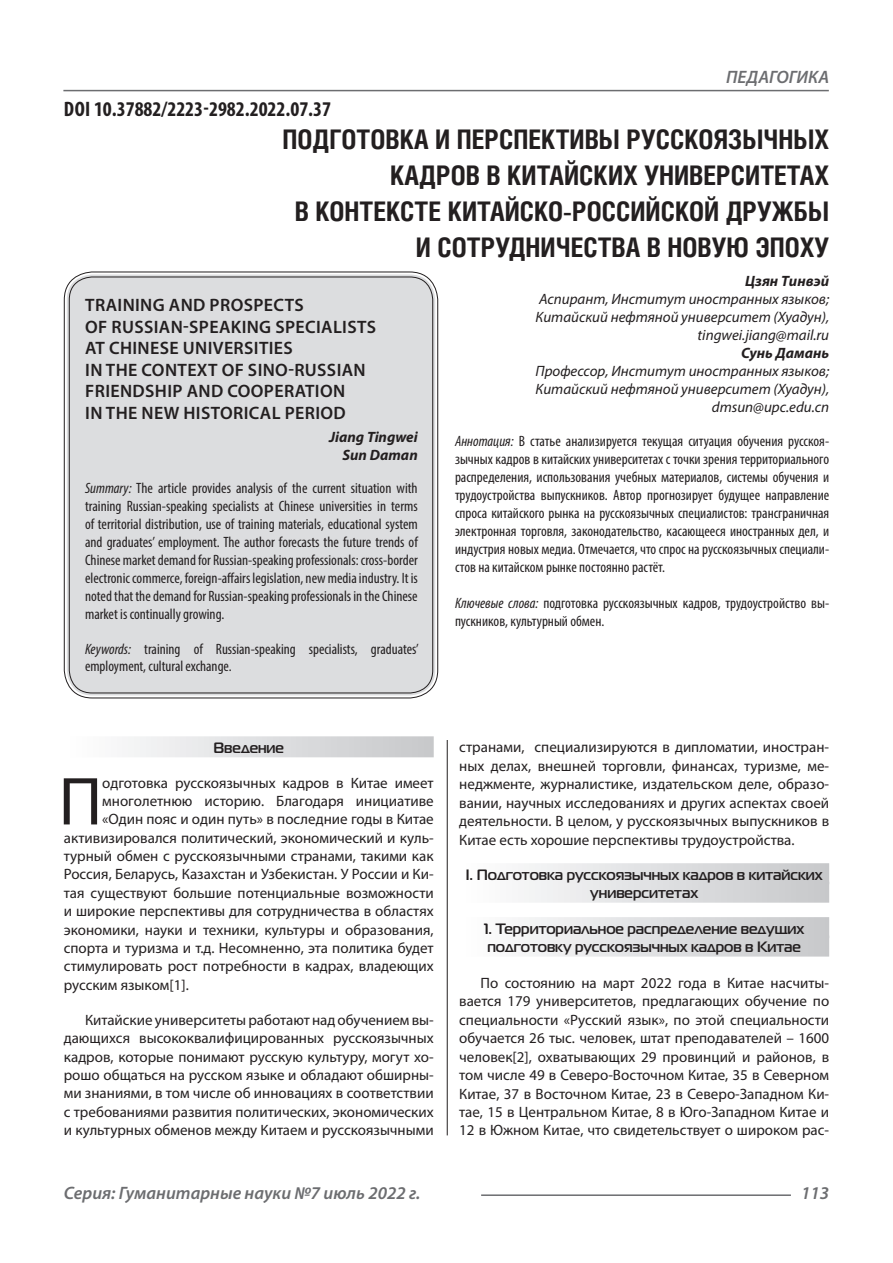
<style>
.page{position:relative;width:893px;height:1263px;background:#fff}
.page>*{position:absolute;margin:0;border:0;box-sizing:border-box;transform-origin:0 0}
.Статья_текст_первый{font:68.4px "Myriad Pro";color:#231f20}
.Статья_название{font:700 27px "Helios Cond C";color:#231f20}
.ДОИ{font:700 condensed 21px "Myriad Pro";color:#231f20}
.Статья_название_англ{font:600 18px/21.6px "Myriad Pro";letter-spacing:.02em;color:#231f20}
.t1{font:italic 600 18px "Myriad Pro";color:#6c6d70}
.Статья_текст{font:15px/18.5px "Myriad Pro";color:#231f20;text-align:justify}
.Статья_аннотация_тек{font:condensed 15px/18px "Myriad Pro";color:#231f20;text-align:justify}
.Статья_аннотация_анг{font:condensed 15px/18px "Myriad Pro";color:#231f20;text-align:justify}
.Статья_текст_первый-2{font:15px "Myriad Pro";color:#231f20}
.Статья_автор_инфо{font:italic 15px "Myriad Pro";color:#231f20}
.Статья_подзаголовок{font:700 15px "Magistral C";color:#231f20}
.Статья_автор_фио_рус{font:italic 700 15px "Myriad Pro";color:#231f20}
.Статья_автор_англ{font:italic 700 15px "Myriad Pro";color:#231f20}
.s1{font-style:italic}
</style>
<div class="page">
<hr style="left:447px;top:128px;width:1px;height:1007px;background:#231f20">
<hr style="left:63px;top:90px;width:766px;height:1px;background:#6c6d70">
<hr style="left:481px;top:1194px;width:310px;height:2px;background:#6c6d70">
<div style="left:442px;top:128px;width:10px;height:612px;background:#fff"></div>
<div style="left:67px;top:274px;width:368px;height:421px;background:#dcdddf;border-radius:26px"></div>
<div style="left:64px;top:736px;width:370px;height:21px;background:linear-gradient(to right,#fefeff,#c6c8ca)"></div>
<div style="left:459px;top:863px;width:370px;height:21px;background:linear-gradient(to right,#fefeff,#c6c8ca)"></div>
<div style="left:459px;top:882px;width:370px;height:21px;background:linear-gradient(to right,#fefeff,#c6c8ca)"></div>
<div style="left:459px;top:917px;width:370px;height:21px;background:linear-gradient(to right,#fefeff,#c6c8ca)"></div>
<div style="left:459px;top:935px;width:370px;height:21px;background:linear-gradient(to right,#fefeff,#c6c8ca)"></div>
<p class="ДОИ" style="left:64px;top:96px;width:269px">DOI 10.37882/2223-2982.2022.07.37</p>
<p class="t1" style="left:726px;top:66px;width:104px">ПЕДАГОГИКА</p>
<p class="Статья_название" style="left:283px;top:124px;width:548px">ПОДГОТОВКА И ПЕРСПЕКТИВЫ РУССКОЯЗЫЧНЫХ</p>
<p class="Статья_название" style="left:390px;top:160px;width:441px">КАДРОВ В КИТАЙСКИХ УНИВЕРСИТЕТАХ</p>
<p class="Статья_название" style="left:295px;top:196px;width:536px">В КОНТЕКСТЕ КИТАЙСКО-РОССИЙСКОЙ ДРУЖБЫ</p>
<p class="Статья_название" style="left:416px;top:232px;width:415px">И СОТРУДНИЧЕСТВА В НОВУЮ ЭПОХУ</p>
<p class="Статья_автор_фио_рус" style="left:745px;top:271px;width:86px">Цзян Тинвэй</p>
<p class="Статья_автор_инфо" style="left:539px;top:290px;width:292px">Аспирант, Институт иностранных языков;</p>
<p class="Статья_автор_инфо" style="left:535px;top:308px;width:295px">Китайский нефтяной университет (Хуадун),</p>
<p class="Статья_автор_инфо" style="left:697px;top:326px;width:133px">tingwei.jiang@mail.ru</p>
<p class="Статья_автор_фио_рус" style="left:741px;top:343px;width:90px">Сунь Дамань</p>
<p class="Статья_автор_инфо" style="left:536px;top:362px;width:295px">Профессор, Институт иностранных языков;</p>
<p class="Статья_автор_инфо" style="left:535px;top:380px;width:295px">Китайский нефтяной университет (Хуадун),</p>
<p class="Статья_автор_инфо" style="left:712px;top:398px;width:119px">dmsun@upc.edu.cn</p>
<p class="Статья_аннотация_тек" style="left:455px;top:432px;width:376px"><span class="s1">Аннотация:</span> В статье анализируется текущая ситуация обучения русскоя&shy;зычных кадров в китайских университетах с точки зрения территориального распределения, использования учебных материалов, системы обучения и трудоустройства выпускников. Автор прогнозирует будущее направление спроса китайского рынка на русскоязычных специалистов: трансграничная электронная торговля, законодательство, касающееся иностранных дел, и индустрия новых медиа. Отмечается, что спрос на русскоязычных специали&shy;стов на китайском рынке постоянно растёт.</p>
<p class="Статья_аннотация_тек" style="left:455px;top:594px;width:376px"><span class="s1">Ключевые слова:</span> подготовка русскоязычных кадров, трудоустройство вы&shy;пускников, культурный обмен.</p>
<p class="Статья_название_англ" style="left:85px;top:294px;width:292px">TRAINING AND PROSPECTS<br>OF RUSSIAN-SPEAKING SPECIALISTS</p>
<p class="Статья_название_англ" style="left:85px;top:337px;width:282px">AT CHINESE UNIVERSITIES<br>IN THE CONTEXT OF SINO-RUSSIAN<br>FRIENDSHIP AND COOPERATION<br>IN THE NEW HISTORICAL PERIOD</p>
<p class="Статья_автор_англ" style="left:329px;top:427px;width:90px">Jiang Tingwei</p>
<p class="Статья_автор_англ" style="left:343px;top:445px;width:77px">Sun Daman</p>
<p class="Статья_аннотация_анг" style="left:85px;top:479px;width:334px"><span class="s1">Summary:</span> The article provides analysis of the current situation with training Russian-speaking specialists at Chinese universities in terms of territorial distribution, use of training materials, educational system and graduates’ employment. The author forecasts the future trends of Chinese market demand for Russian-speaking professionals: cross-border electronic commerce, foreign-affairs legislation, new media industry. It is noted that the demand for Russian-speaking professionals in the Chinese market is continually growing.</p>
<p class="Статья_аннотация_анг" style="left:85px;top:640px;width:335px;line-height:17.4px"><span class="s1">Keywords:</span> training of Russian-speaking specialists, graduates’ employment, cultural exchange.</p>
<p class="Статья_подзаголовок" style="left:213px;top:739px;width:72px">Введение</p>
<p class="Статья_текст_первый" style="left:59px;top:759px;width:45px">П</p>
<p class="Статья_текст_первый-2" style="left:102px;top:774px;width:333px">одготовка русскоязычных кадров в Китае имеет</p>
<p class="Статья_текст_первый-2" style="left:102px;top:792px;width:333px">многолетнюю историю. Благодаря инициативе</p>
<p class="Статья_текст_первый-2" style="left:102px;top:810px;width:333px">«Один пояс и один путь» в последние годы в Китае</p>
<p class="Статья_текст_первый-2" style="left:64px;top:828px;width:371px">активизировался политический, экономический и куль-</p>
<p class="Статья_текст_первый-2" style="left:64px;top:847px;width:371px">турный обмен с русскоязычными странами, такими как</p>
<p class="Статья_текст_первый-2" style="left:64px;top:865px;width:371px">Россия, Беларусь, Казахстан и Узбекистан. У России и Ки-</p>
<p class="Статья_текст_первый-2" style="left:64px;top:883px;width:371px">тая существуют большие потенциальные возможности</p>
<p class="Статья_текст_первый-2" style="left:64px;top:902px;width:371px">и широкие перспективы для сотрудничества в областях</p>
<p class="Статья_текст_первый-2" style="left:64px;top:920px;width:371px">экономики, науки и техники, культуры и образования,</p>
<p class="Статья_текст_первый-2" style="left:64px;top:938px;width:371px">спорта и туризма и т.д. Несомненно, эта политика будет</p>
<p class="Статья_текст_первый-2" style="left:64px;top:957px;width:371px">стимулировать рост потребности в кадрах, владеющих</p>
<p class="Статья_текст_первый-2" style="left:64px;top:975px;width:127px">русским языком[1].</p>
<p class="Статья_текст" style="left:64px;top:1010px;width:371px;text-indent:21px">Китайские университеты работают над обучением вы&shy;дающихся высококвалифицированных русскоязычных кадров, которые понимают русскую культуру, могут хо&shy;рошо общаться на русском языке и обладают обширны&shy;ми знаниями, в том числе об инновациях в соответствии с требованиями развития политических, экономических и культурных обменов между Китаем и русскоязычными</p>
<p class="Статья_текст" style="left:459px;top:738px;width:371px">странами, специализируются в дипломатии, иностран&shy;ных делах, внешней торговли, финансах, туризме, ме&shy;неджменте, журналистике, издательском деле, образо&shy;вании, научных исследованиях и других аспектах своей деятельности. В целом, у русскоязычных выпускников в Китае есть хорошие перспективы трудоустройства.</p>
<p class="Статья_подзаголовок" style="left:466px;top:866px;width:358px">I. Подготовка русскоязычных кадров в китайских</p>
<p class="Статья_подзаголовок" style="left:590px;top:884px;width:109px">университетах</p>
<p class="Статья_подзаголовок" style="left:484px;top:920px;width:322px">1. Территориальное распределение ведущих</p>
<p class="Статья_подзаголовок" style="left:487px;top:938px;width:315px">подготовку русскоязычных кадров в Китае</p>
<p class="Статья_текст" style="left:459px;top:973px;width:371px;text-indent:21px">По состоянию на март 2022 года в Китае насчиты&shy;вается 179 университетов, предлагающих обучение по специальности «Русский язык», по этой специальности обучается 26 тыс. человек, штат преподавателей – 1600 человек[2], охватывающих 29 провинций и районов, в том числе 49 в Северо-Восточном Китае, 35 в Северном Китае, 37 в Восточном Китае, 23 в Северо-Западном Ки&shy;тае, 15 в Центральном Китае, 8 в Юго-Западном Китае и 12 в Южном Китае, что свидетельствует о широком рас-</p>
<p class="t1" style="left:64px;top:1182px;width:358px">Серия: Гуманитарные науки №7 июль 2022 г.</p>
<p class="t1" style="left:801px;top:1182px;width:30px">113</p>
</div>
